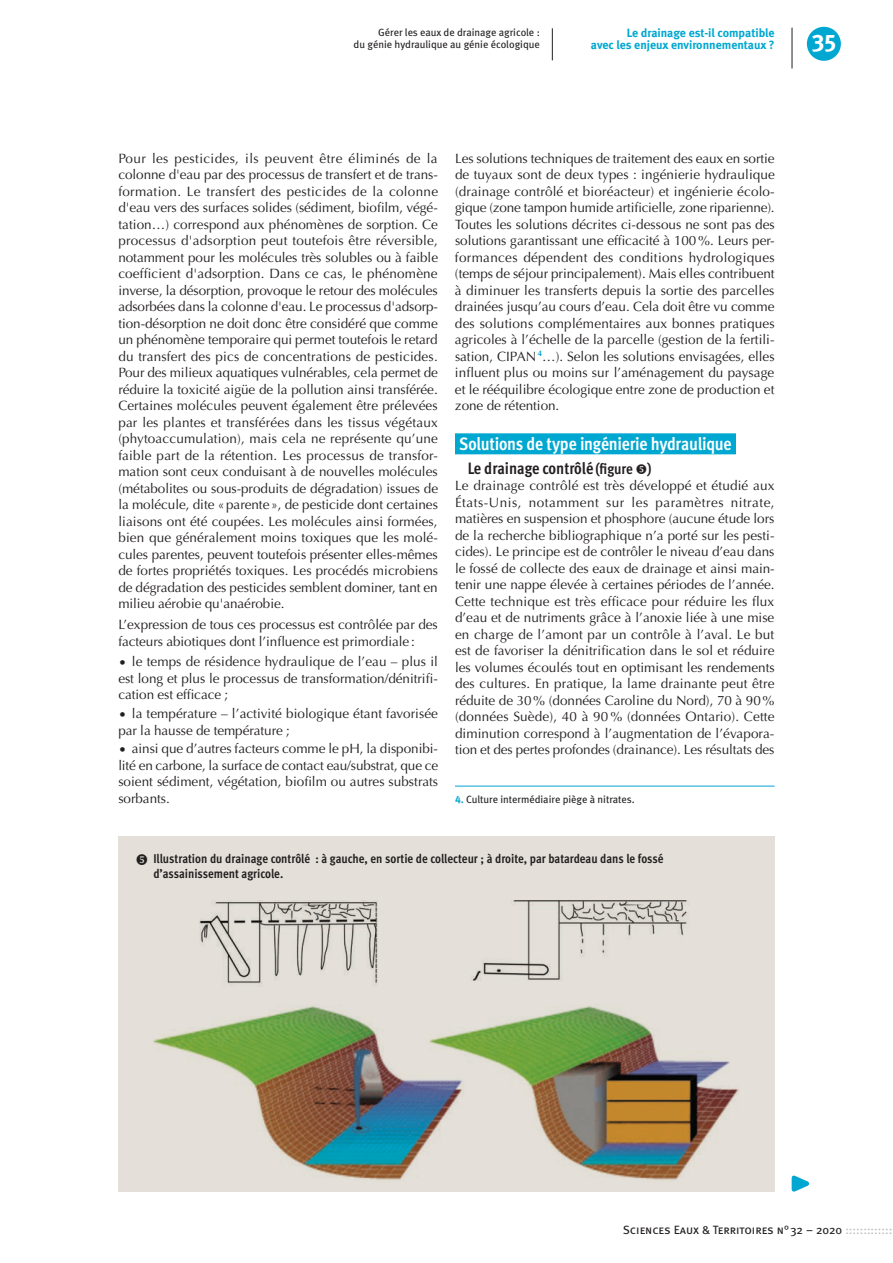
<style>
.page{position:relative;width:893px;height:1263px;background:#fff}
.page>*{position:absolute;margin:0;border:0;box-sizing:border-box;transform-origin:0 0}
.t1{font:24px "Meta Bold Caps Expert";color:#fff}
.t2{font:700 18px "Meta Cond OT";letter-spacing:-.015em;color:#fff}
.t3{font:700 16.5px "Meta Cond OT";color:#231f20}
.t4{font:13.5px/16.5px "Optima";letter-spacing:-.005em;color:#231f20;text-align:justify}
.titre_figure{font:700 12.75px/15px "Meta Cond OT";color:#231f20}
.t5{font:700 12px/12px "Meta";color:#00a7d1;text-align:right}
.t6{font:12px "Meta Book Caps";letter-spacing:-.005em;color:#231f20}
.roulette_article{font:10.5px/12px "Meta Book LF";color:#231f20;text-align:right}
.coordonnées{font:10.5px "Meta Book LF";color:#231f20}
.s1{font-size:15px}
.s2{font-family:"Meta Bold LF";color:#00a7d1}
.s3{color:#bcbdc0}
</style>
<div class="page">
<div style="left:118px;top:836px;width:657px;height:356px;background:#e4e0d9"></div>
<div style="left:455px;top:433px;width:281px;height:21px;background:#00a7d1"></div>
<svg style="left:791px;top:1175px;width:19px;height:17px"></svg>
<hr style="left:552px;top:28px;width:1px;height:32px;background:#231f20">
<img style="left:154px;top:900px;width:585px;height:280px">
<hr style="left:455px;top:786px;width:320px;height:1px;background:#00a7d1">
<div style="left:807px;top:27px;width:34px;height:34px;background:#00a7d1;border-radius:50%"></div>
<hr style="left:792px;top:28px;width:1px;height:40px;background:#231f20">
<p class="roulette_article" style="left:354px;top:26px;width:188px">Gérer les eaux de drainage agricole :<br>du génie hydraulique au génie écologique</p>
<p class="t5" style="left:591px;top:27px;width:185px">Le drainage est-il compatible<br>avec les enjeux environnementaux ?</p>
<h1 class="t1" style="left:812px;top:28px;width:26px">35</h1>
<p class="t4" style="left:118px;top:150px;width:321px">Pour les pesticides, ils peuvent être éliminés de la colonne d'eau par des processus de transfert et de trans&shy;formation. Le transfert des pesticides de la colonne d'eau vers des surfaces solides (sédiment, biofilm, végé&shy;tation…) correspond aux phénomènes de sorption. Ce processus d'adsorption peut toutefois être réversible, notamment pour les molécules très solubles ou à faible coefficient d'adsorption. Dans ce cas, le phénomène inverse, la désorption, provoque le retour des molécules adsorbées dans la colonne d'eau. Le processus d'adsorp&shy;tion-désorption ne doit donc être considéré que comme un phénomène temporaire qui permet toutefois le retard du transfert des pics de concentrations de pesticides.<br>Pour des milieux aquatiques vulnérables, cela permet de réduire la toxicité aigüe de la pollution ainsi transférée.<br>Certaines molécules peuvent également être prélevées par les plantes et transférées dans les tissus végétaux (phytoaccumulation), mais cela ne représente qu’une faible part de la rétention. Les processus de transfor&shy;mation sont ceux conduisant à de nouvelles molécules (métabolites ou sous-produits de dégradation) issues de la molécule, dite «parente», de pesticide dont certaines liaisons ont été coupées. Les molécules ainsi formées, bien que généralement moins toxiques que les molé&shy;cules parentes, peuvent toutefois présenter elles-mêmes de fortes propriétés toxiques. Les procédés microbiens de dégradation des pesticides semblent dominer, tant en milieu aérobie qu'anaérobie.</p>
<p class="t4" style="left:118px;top:617px;width:321px">L’expression de tous ces processus est contrôlée par des facteurs abiotiques dont l’influence est primordiale :</p>
<p class="t4" style="left:118px;top:654px;width:321px">• le temps de résidence hydraulique de l’eau – plus il est long et plus le processus de transformation/dénitrifi&shy;cation est efficace ;</p>
<p class="t4" style="left:118px;top:705px;width:321px">• la température – l’activité biologique étant favorisée par la hausse de température ;</p>
<p class="t4" style="left:118px;top:741px;width:321px">• ainsi que d’autres facteurs comme le pH, la disponibi&shy;lité en carbone, la surface de contact eau/substrat, que ce soient sédiment, végétation, biofilm ou autres substrats sorbants.</p>
<p class="t4" style="left:455px;top:150px;width:321px">Les solutions techniques de traitement des eaux en sortie de tuyaux sont de deux types : ingénierie hydraulique (drainage contrôlé et bioréacteur) et ingénierie écolo&shy;gique (zone tampon humide artificielle, zone riparienne).<br>Toutes les solutions décrites ci-dessous ne sont pas des solutions garantissant une efficacité à 100%. Leurs per&shy;formances dépendent des conditions hydrologiques (temps de séjour principalement). Mais elles contribuent à diminuer les transferts depuis la sortie des parcelles drainées jusqu’au cours d’eau. Cela doit être vu comme des solutions complémentaires aux bonnes pratiques agricoles à l’échelle de la parcelle (gestion de la fertili&shy;sation, CIPAN <sup>4</sup>…). Selon les solutions envisagées, elles influent plus ou moins sur l’aménagement du paysage et le rééquilibre écologique entre zone de production et zone de rétention.</p>
<h1 class="t2" style="left:459px;top:432px;width:274px">Solutions de type ingénierie hydraulique</h1>
<h2 class="t3" style="left:468px;top:457px;width:185px">Le drainage contrôlé <span class="s1">(figure )</span></h2>
<p class="t4" style="left:455px;top:478px;width:321px">Le drainage contrôlé est très développé et étudié aux États-Unis, notamment sur les paramètres nitrate, matières en suspension et phosphore (aucune étude lors de la recherche bibliographique n’a porté sur les pesti&shy;cides). Le principe est de contrôler le niveau d’eau dans le fossé de collecte des eaux de drainage et ainsi main&shy;tenir une nappe élevée à certaines périodes de l’année.<br>Cette technique est très efficace pour réduire les flux d’eau et de nutriments grâce à l’anoxie liée à une mise en charge de l’amont par un contrôle à l’aval. Le but est de favoriser la dénitrification dans le sol et réduire les volumes écoulés tout en optimisant les rendements des cultures. En pratique, la lame drainante peut être réduite de 30% (données Caroline du Nord), 70 à 90% (données Suède), 40 à 90 % (données Ontario). Cette diminution correspond à l’augmentation de l’évapora&shy;tion et des pertes profondes (drainance). Les résultats des</p>
<p class="coordonnées" style="left:455px;top:793px;width:181px"><span class="s2">4.</span> Culture intermédiaire piège à nitrates.</p>
<p class="titre_figure" style="left:153px;top:852px;width:512px">Illustration du drainage contrôlé : à gauche, en sortie de collecteur ; à droite, par batardeau dans le fossé d’assainissement agricole.</p>
<p class="t6" style="left:623px;top:1223px;width:271px">Sciences Eaux &amp; Territoires n°32 – 2020 <span class="s3">:::::::::::::</span></p>
</div>
